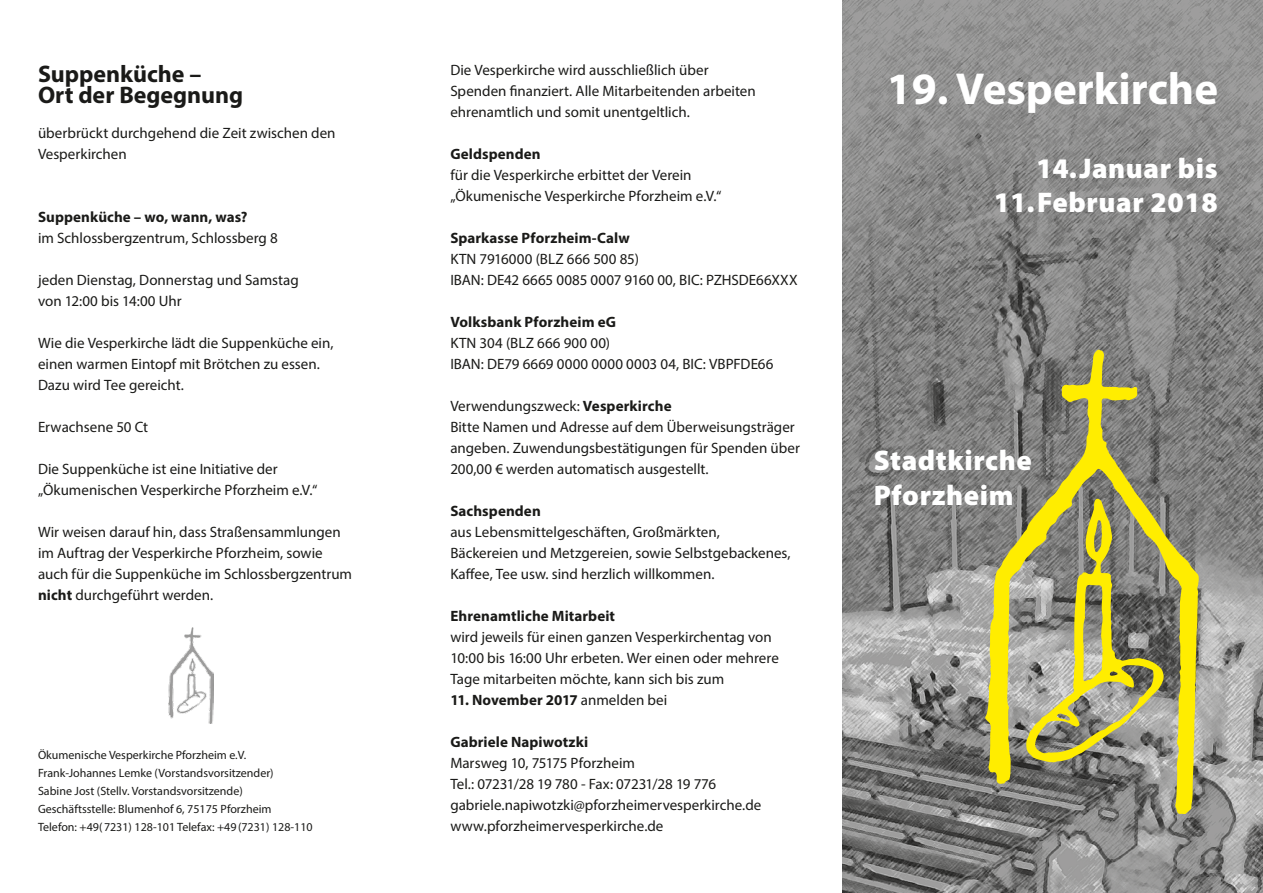
<style>
.page{position:relative;width:1263px;height:893px;background:#fff}
.page>*{position:absolute;margin:0;border:0;box-sizing:border-box;transform-origin:0 0}
.t1{font:700 45px "Myriad Pro";color:#fff}
.t2{font:900 28.5px/34.2px "Myriad Pro";letter-spacing:.02em;color:#fff}
.t3{font:700 24px/21px "Myriad Pro";color:#1a1a18}
.t4{font:15px/21px "Myriad Pro";color:#1a1a18}
.t5{font:700 15px "Myriad Pro";letter-spacing:.005em;color:#1a1a18}
.t6{font:12px/18px "Myriad Pro";color:#1a1a18}
.s1{font-weight:700}
.s2{font-weight:400}
</style>
<div class="page">
<img style="left:169px;top:627px;width:44px;height:97px">
<img style="left:842px;top:0;width:421px;height:893px">
<svg style="left:985px;top:350px;width:213px;height:464px;background:#979464"></svg>
<svg style="left:1026px;top:499px;width:138px;height:263px;background:#a29d68"></svg>
<h3 class="t3" style="left:38px;top:62px;width:207px">Suppenküche –<br>Ort der Begegnung</h3>
<p class="t4" style="left:38px;top:122px;width:299px">überbrückt durchgehend die Zeit zwischen den<br>Vesperkirchen</p>
<p class="t5" style="left:38px;top:207px;width:211px">Suppenküche – wo, wann, was?</p>
<p class="t4" style="left:38px;top:227px;width:241px">im Schlossbergzentrum, Schlossberg 8</p>
<p class="t4" style="left:38px;top:269px;width:262px">jeden Dienstag, Donnerstag und Samstag von 12:00 bis 14:00 Uhr</p>
<p class="t4" style="left:38px;top:332px;width:297px">Wie die Vesperkirche lädt die Suppenküche ein, einen warmen Eintopf mit Brötchen zu essen.<br>Dazu wird Tee gereicht.</p>
<p class="t4" style="left:38px;top:416px;width:112px">Erwachsene 50 Ct</p>
<p class="t4" style="left:38px;top:458px;width:281px">Die Suppenküche ist eine Initiative der „Ökumenischen Vesperkirche Pforzheim e.V.“</p>
<p class="t4" style="left:38px;top:521px;width:316px">Wir weisen darauf hin, dass Straßensammlungen im Auftrag der Vesperkirche Pforzheim, sowie auch für die Suppenküche im Schlossbergzentrum <span class="s1">nicht</span> durchgeführt werden.</p>
<p class="t6" style="left:38px;top:746px;width:276px">Ökumenische Vesperkirche Pforzheim e.V.<br>Frank-Johannes Lemke (Vorstandsvorsitzender)<br>Sabine Jost (Stellv. Vorstandsvorsitzende)<br>Geschäftsstelle: Blumenhof 6, 75175 Pforzheim Telefon: +49(7231) 128-101 Telefax: +49(7231) 128-110</p>
<p class="t4" style="left:450px;top:59px;width:307px">Die Vesperkirche wird ausschließlich über<br>Spenden finanziert. Alle Mitarbeitenden arbeiten ehrenamtlich und somit unentgeltlich.</p>
<p class="t5" style="left:450px;top:144px;width:92px">Geldspenden</p>
<p class="t4" style="left:450px;top:164px;width:273px">für die Vesperkirche erbittet der Verein „Ökumenische Vesperkirche Pforzheim e.V.“</p>
<p class="t5" style="left:450px;top:228px;width:181px">Sparkasse Pforzheim-Calw</p>
<p class="t4" style="left:450px;top:248px;width:349px">KTN 7916000 (BLZ 666 500 85)<br>IBAN: DE42 6665 0085 0007 9160 00, BIC: PZHSDE66XXX</p>
<p class="t5" style="left:450px;top:312px;width:167px">Volksbank Pforzheim eG</p>
<p class="t4" style="left:450px;top:332px;width:325px">KTN 304 (BLZ 666 900 00)<br>IBAN: DE79 6669 0000 0000 0003 04, BIC: VBPFDE66</p>
<p class="t4" style="left:450px;top:395px;width:351px">Verwendungszweck: <span class="s1">Vesperkirche<br></span>Bitte Namen und Adresse auf dem Überweisungsträger angeben. Zuwendungsbestätigungen für Spenden über 200,00 € werden automatisch ausgestellt.</p>
<p class="t5" style="left:450px;top:501px;width:92px">Sachspenden</p>
<p class="t4" style="left:450px;top:521px;width:342px">aus Lebensmittelgeschäften, Großmärkten,<br>Bäckereien und Metzgereien, sowie Selbstgebackenes,<br>Kaffee, Tee usw. sind herzlich willkommen.</p>
<p class="t5" style="left:450px;top:606px;width:166px">Ehrenamtliche Mitarbeit</p>
<p class="t4" style="left:450px;top:626px;width:330px">wird jeweils für einen ganzen Vesperkirchentag von<br>10:00 bis 16:00 Uhr erbeten. Wer einen oder mehrere<br>Tage mitarbeiten möchte, kann sich bis zum</p>
<p class="t5" style="left:450px;top:690px;width:218px">11. November 2017 <span class="s2">anmelden bei</span></p>
<p class="t5" style="left:450px;top:732px;width:139px">Gabriele Napiwotzki</p>
<p class="t4" style="left:450px;top:752px;width:312px">Marsweg 10, 75175 Pforzheim<br>Tel.: 07231/28 19 780 - Fax: 07231/28 19 776 gabriele.napiwotzki@pforzheimervesperkirche.de www.pforzheimervesperkirche.de</p>
<h1 class="t1" style="left:887px;top:59px;width:333px">19. Vesperkirche</h1>
<h2 class="t2" style="left:1036px;top:152px;width:183px">14. Januar bis</h2>
<h2 class="t2" style="left:994px;top:186px;width:225px">11. Februar 2018</h2>
<h2 class="t2" style="left:874px;top:444px;width:159px">Stadtkirche<br>Pforzheim</h2>
</div>
